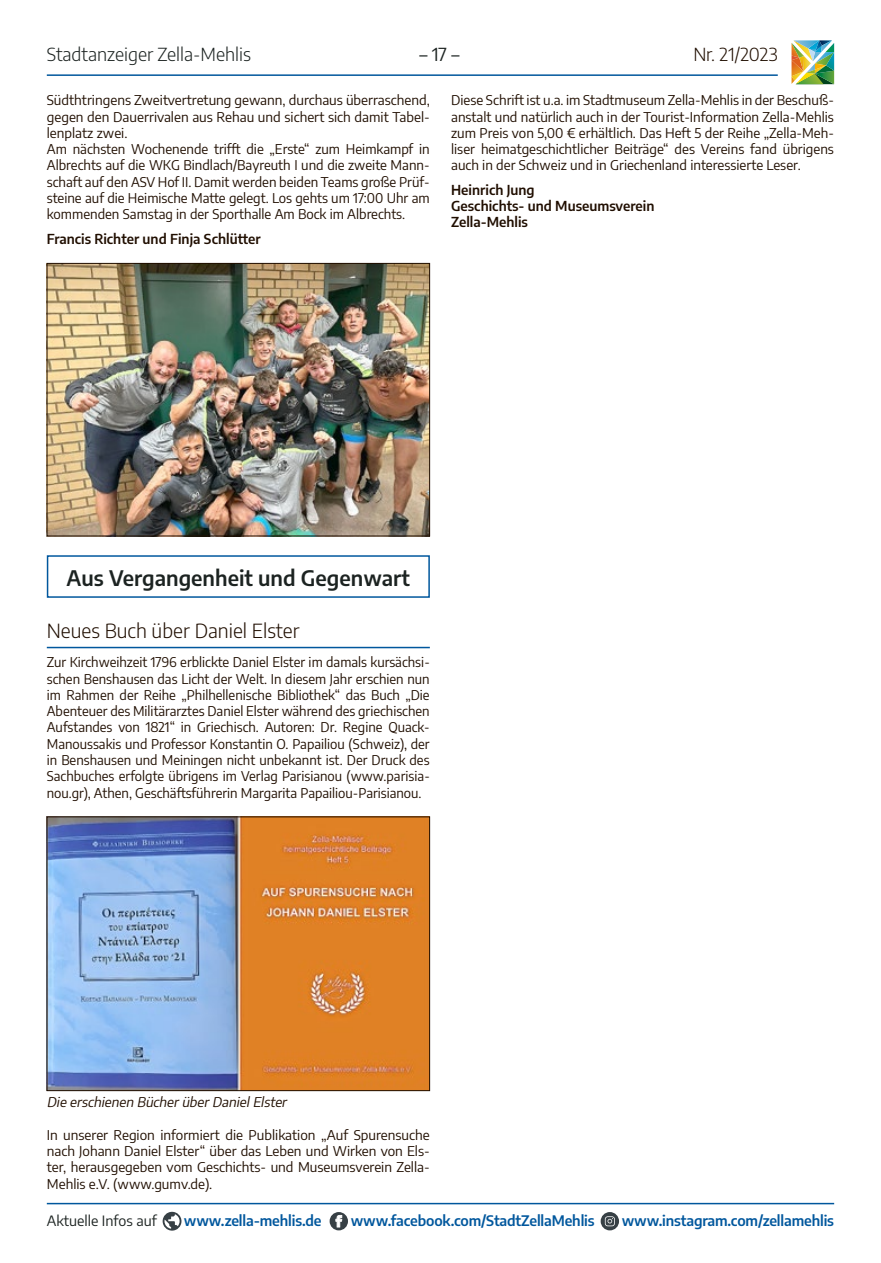
<style>
.page{position:relative;width:881px;height:1263px;background:#fff}
.page>*{position:absolute;margin:0;border:0;box-sizing:border-box;transform-origin:0 0}
.t1{font:600 21px "Encode Sans";color:#1c2321}
.t2{font:300 19.5px "Encode Sans";color:#200e00}
.t3{font:300 18px "Encode Sans";color:#1c2321}
.t4{font:300 18px "Encode Sans";letter-spacing:-.01em;color:#200e00}
.t5{font:18px "Encode Sans";color:#1c2321}
.t6{font:600 14.25px "Encode Sans";letter-spacing:-.01em;color:#00579d}
.t7{font:14.25px "Encode Sans";color:#1c2321}
.t8{font:13.5px/16.4px "Encode Sans";color:#200e00;text-align:justify}
.t9{font:600 13.5px/16.2px "Encode Sans";color:#200e00}
.t10{font:italic 13.5px "Encode Sans";color:#200e00}
</style>
<div class="page">
<hr style="left:47px;top:1203px;width:786px;height:1px;background:#00579d">
<svg style="left:162px;top:1212px;width:19px;height:18px"></svg>
<svg style="left:329px;top:1212px;width:19px;height:18px"></svg>
<svg style="left:335px;top:1215px;width:7px;height:12px"></svg>
<svg style="left:600px;top:1212px;width:18px;height:18px"></svg>
<svg style="left:604px;top:1216px;width:10px;height:10px"></svg>
<hr style="left:47px;top:74px;width:730px;height:2px;background:#00579d">
<img style="left:791px;top:40px;width:42px;height:44px">
<hr style="left:47px;top:647px;width:382px;height:1px;background:#00579d">
<img style="left:49px;top:265px;width:378px;height:269px">
<div style="left:47px;top:263px;width:382px;height:273px;border:1px solid #200e00"></div>
<div style="left:47px;top:555px;width:382px;height:43px;border:2px solid #00579d"></div>
<img style="left:49px;top:819px;width:378px;height:270px">
<div style="left:47px;top:817px;width:382px;height:274px;border:1px solid #200e00"></div>
<h3 class="t3" style="left:47px;top:42px;width:206px">Stadtanzeiger Zella-Mehlis</h3>
<h3 class="t5" style="left:419px;top:42px;width:41px">– 17 –</h3>
<h3 class="t4" style="left:693px;top:42px;width:86px">Nr. 21/2023</h3>
<p class="t8" style="left:451px;top:92px;width:384px">Diese Schrift ist u.a. im Stadtmuseum Zella-Mehlis in der Beschuß&shy;anstalt und natürlich auch in der Tourist-Information Zella-Mehlis zum Preis von 5,00 € erhältlich. Das Heft 5 der Reihe „Zella-Meh&shy;liser heimatgeschichtlicher Beiträge“ des Vereins fand übrigens auch in der Schweiz und in Griechenland interessierte Leser.</p>
<p class="t9" style="left:451px;top:181px;width:205px">Heinrich Jung<br>Geschichts- und Museumsverein<br>Zella-Mehlis</p>
<p class="t8" style="left:47px;top:91px;width:384px;text-align:left">Südthtringens Zweitvertretung gewann, durchaus überraschend, gegen den Dauerrivalen aus Rehau und sichert sich damit Tabel&shy;lenplatz zwei.<br>Am nächsten Wochenende trifft die „Erste“ zum Heimkampf in Albrechts auf die WKG Bindlach/Bayreuth I und die zweite Mann&shy;schaft auf den ASV Hof II. Damit werden beiden Teams große Prüf&shy;steine auf die Heimische Matte gelegt. Los gehts um 17:00 Uhr am kommenden Samstag in der Sporthalle Am Bock im Albrechts.</p>
<p class="t9" style="left:47px;top:230px;width:215px">Francis Richter und Finja Schlütter</p>
<h1 class="t1" style="left:67px;top:563px;width:345px">Aus Vergangenheit und Gegenwart</h1>
<h2 class="t2" style="left:47px;top:617px;width:254px">Neues Buch über Daniel Elster</h2>
<p class="t8" style="left:47px;top:653px;width:384px">Zur Kirchweihzeit 1796 erblickte Daniel Elster im damals kursächsi&shy;schen Benshausen das Licht der Welt. In diesem Jahr erschien nun im Rahmen der Reihe „Philhellenische Bibliothek“ das Buch „Die Abenteuer des Militärarztes Daniel Elster während des griechischen Aufstandes von 1821“ in Griechisch. Autoren: Dr. Regine Quack-Manoussakis und Professor Konstantin O. Papailiou (Schweiz), der in Benshausen und Meiningen nicht unbekannt ist. Der Druck des Sachbuches erfolgte übrigens im Verlag Parisianou (www.parisia&shy;nou.gr), Athen, Geschäftsführerin Margarita Papailiou-Parisianou.</p>
<p class="t10" style="left:47px;top:1093px;width:244px">Die erschienen BücherüberDanielElster</p>
<p class="t8" style="left:47px;top:1126px;width:384px">In unserer Region informiert die Publikation „Auf Spurensuche nach Johann Daniel Elster“ über das Leben und Wirken von Els&shy;ter, herausgegeben vom Geschichts- und Museumsverein Zella-Mehlis e.V. (www.gumv.de).</p>
<p class="t7" style="left:47px;top:1211px;width:111px">Aktuelle Infos auf</p>
<p class="t6" style="left:184px;top:1210px;width:139px">www.zella-mehlis.de</p>
<p class="t6" style="left:350px;top:1210px;width:245px">www.facebook.com/StadtZellaMehlis</p>
<p class="t6" style="left:621px;top:1210px;width:214px">www.instagram.com/zellamehlis</p>
</div>
